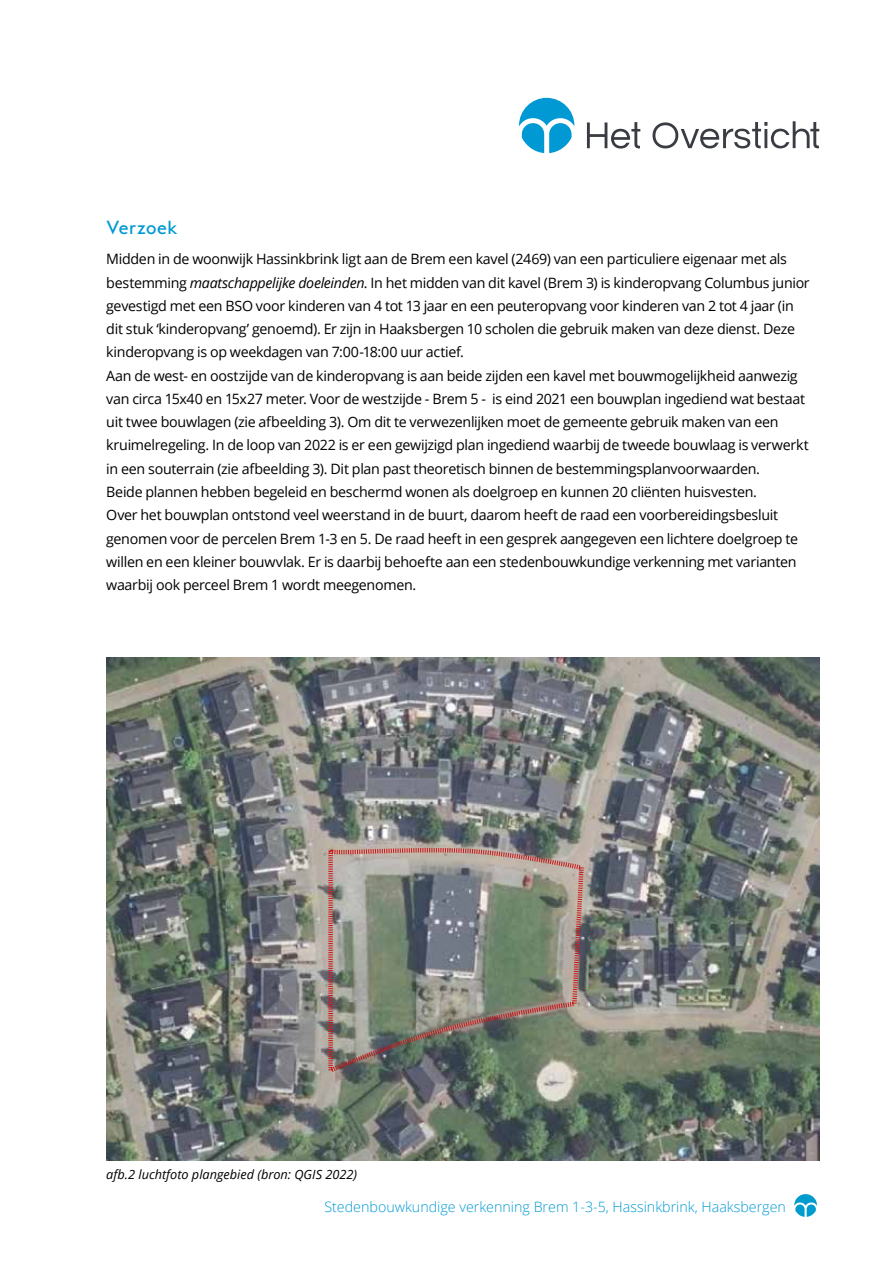
<style>
.page{position:relative;width:893px;height:1263px;background:#fff}
.page>*{position:absolute;margin:0;border:0;box-sizing:border-box;transform-origin:0 0}
.t1{font:500 17.25px "MB Empire";letter-spacing:.005em;color:#0099d4}
.t2{font:14.25px/23.2px "Open Sans";letter-spacing:-.02em;color:#000}
.t3{font:300 14.25px "Open Sans";color:#0099d4}
.t4{font:italic 12.75px "Open Sans";color:#000}
.s1{font-style:italic}
</style>
<div class="page">
<svg style="left:519px;top:98px;width:55px;height:55px"></svg>
<svg style="left:652px;top:121px;width:167px;height:28px"></svg>
<svg style="left:587px;top:122px;width:53px;height:27px"></svg>
<svg style="left:794px;top:1194px;width:23px;height:23px"></svg>
<img style="left:106px;top:657px;width:713px;height:504px">
<img style="left:327px;top:847px;width:258px;height:226px">
<p class="t1" style="left:106px;top:216px;width:73px">Verzoek</p>
<p class="t2" style="left:106px;top:247px;width:705px">Midden in de woonwijk Hassinkbrink ligt aan de Brem een kavel (2469) van een particuliere eigenaar met als bestemming <span class="s1">maatschappelijke doeleinden</span>. In het midden van dit kavel (Brem 3) is kinderopvang Columbus junior gevestigd met een BSO voor kinderen van 4 tot 13 jaar en een peuteropvang voor kinderen van 2 tot 4 jaar (in dit stuk ‘kinderopvang’ genoemd). Er zijn in Haaksbergen 10 scholen die gebruik maken van deze dienst. Deze kinderopvang is op weekdagen van 7:00-18:00 uur actief.<br>Aan de west- en oostzijde van de kinderopvang is aan beide zijden een kavel met bouwmogelijkheid aanwezig van circa 15x40 en 15x27 meter. Voor de westzijde - Brem 5 - is eind 2021 een bouwplan ingediend wat bestaat uit twee bouwlagen (zie afbeelding 3). Om dit te verwezenlijken moet de gemeente gebruik maken van een kruimelregeling. In de loop van 2022 is er een gewijzigd plan ingediend waarbij de tweede bouwlaag is verwerkt in een souterrain (zie afbeelding 3). Dit plan past theoretisch binnen de bestemmingsplanvoorwaarden.<br>Beide plannen hebben begeleid en beschermd wonen als doelgroep en kunnen 20 cliënten huisvesten.<br>Over het bouwplan ontstond veel weerstand in de buurt, daarom heeft de raad een voorbereidingsbesluit genomen voor de percelen Brem 1-3 en 5. De raad heeft in een gesprek aangegeven een lichtere doelgroep te willen en een kleiner bouwvlak. Er is daarbij behoefte aan een stedenbouwkundige verkenning met varianten waarbij ook perceel Brem 1 wordt meegenomen.</p>
<p class="t4" style="left:106px;top:1166px;width:252px">afb.2 luchtfoto plangebied (bron: QGIS 2022)</p>
<p class="t3" style="left:324px;top:1197px;width:463px">Stedenbouwkundige verkenning Brem 1-3-5, Hassinkbrink, Haaksbergen</p>
</div>
